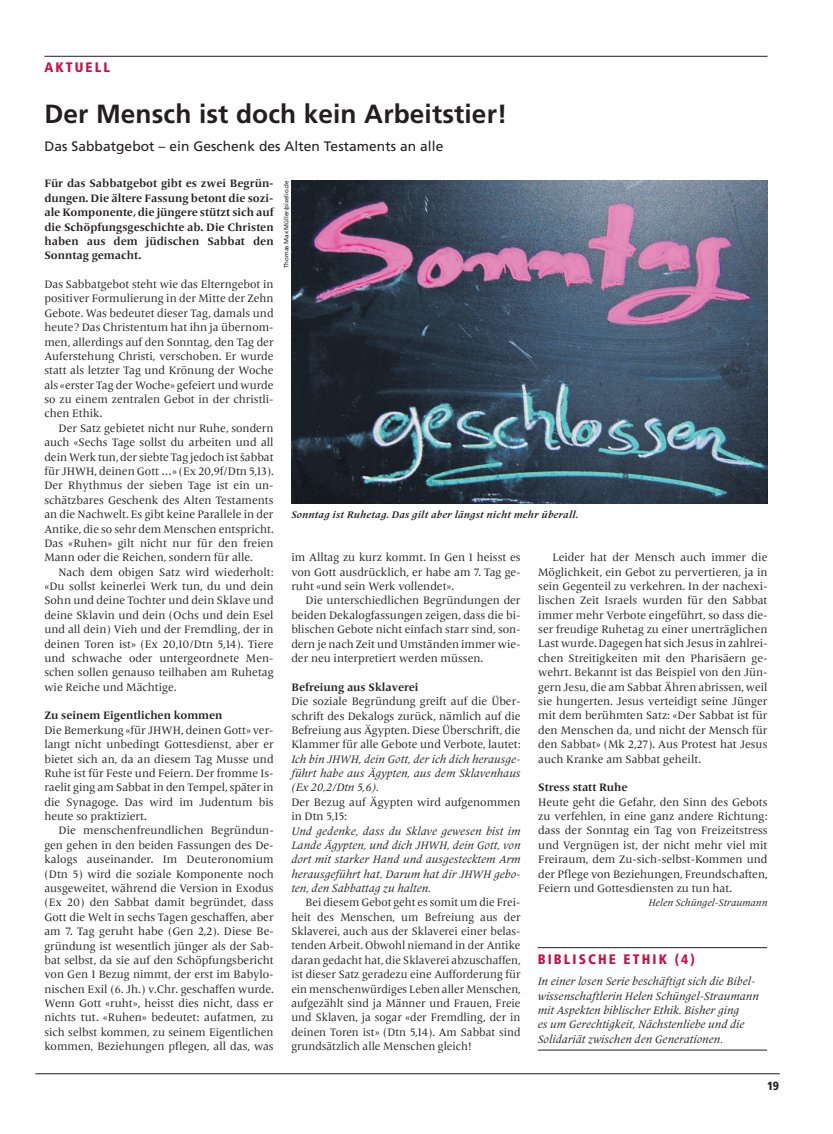
<style>
.page{position:relative;width:833px;height:1134px;background:#fff}
.page>*{position:absolute;margin:0;border:0;box-sizing:border-box;transform-origin:0 0}
.t1{font:700 26.25px "Frutiger";letter-spacing:.005em;color:#231f20}
.t2{font:13.75px "Frutiger";letter-spacing:.005em;color:#231f20}
.t3{font:900 condensed 13.75px "Frutiger";letter-spacing:.15em;color:#cd0c44}
.t4{font:900 condensed 11.88px "Frutiger";color:#231f20}
.t5{font:11.25px/14.4px "Frutiger Serif LT Pro";color:#231f20;text-align:justify}
.t6{font:italic 11.25px/14.4px "Frutiger Serif LT Pro";color:#231f20;text-align:justify}
.t7{font:700 11.25px/14.4px "Frutiger Serif LT Pro";color:#231f20;text-align:justify}
.t8{font:italic 700 10px "Frutiger Serif LT Pro";letter-spacing:.025em;color:#231f20}
.t9{font:italic 10px "Frutiger Serif LT Pro";color:#231f20}
.t10{font:6.25px "Frutiger";color:#231f20}
</style>
<div class="page">
<hr style="left:35px;top:1073px;width:745px;height:1px;background:#231f20">
<hr style="left:44px;top:56px;width:723px;height:1px;background:#231f20">
<img style="left:291px;top:180px;width:476px;height:323px">
<hr style="left:538px;top:947px;width:229px;height:1px;background:#231f20">
<hr style="left:538px;top:1050px;width:229px;height:1px;background:#231f20">
<p class="t3" style="left:44px;top:59px;width:67px">AKTUELL</p>
<h1 class="t1" style="left:44px;top:98px;width:464px">Der Mensch ist doch kein Arbeitstier!</h1>
<p class="t2" style="left:44px;top:139px;width:400px">Das Sabbatgebot – ein Geschenk des Alten Testaments an alle</p>
<p class="t7" style="left:44px;top:177px;width:231px">Für das Sabbatgebot gibt es zwei Begrün&shy;dungen. Die ältere Fassung betont die sozi&shy;ale Komponente,die jüngere stützt sich auf die Schöpfungsgeschichte ab. Die Christen haben aus dem jüdischen Sabbat den Sonntag gemacht.</p>
<p class="t5" style="left:44px;top:277px;width:231px">Das Sabbatgebot steht wie das Elterngebot in positiver Formulierung in der Mitte der Zehn Gebote. Was bedeutet dieser Tag, damals und heute? Das Christentum hat ihn ja übernom&shy;men, allerdings auf den Sonntag, den Tag der Auferstehung Christi, verschoben. Er wurde statt als letzter Tag und Krönung der Woche als «erster Tag der Woche» gefeiert und wurde so zu einem zentralen Gebot in der christli&shy;chen Ethik.</p>
<p class="t5" style="left:44px;top:421px;width:231px;text-indent:14px">Der Satz gebietet nicht nur Ruhe, sondern auch «Sechs Tage sollst du arbeiten und all dein Werk tun,der siebte Tag jedoch ist šabbat für JHWH, deinen Gott …» (Ex 20,9f/Dtn 5,13).<br>Der Rhythmus der sieben Tage ist ein un&shy;schätzbares Geschenk des Alten Testaments an die Nachwelt. Es gibt keine Parallele in der Antike, die so sehr dem Menschen entspricht.<br>Das «Ruhen» gilt nicht nur für den freien Mann oder die Reichen, sondern für alle.</p>
<p class="t5" style="left:44px;top:565px;width:231px;text-indent:14px">Nach dem obigen Satz wird wiederholt: «Du sollst keinerlei Werk tun, du und dein Sohn und deine Tochter und dein Sklave und deine Sklavin und dein (Ochs und dein Esel und all dein) Vieh und der Fremdling, der in deinen Toren ist» (Ex 20,10/Dtn 5,14). Tiere und schwache oder untergeordnete Men&shy;schen sollen genauso teilhaben am Ruhetag wie Reiche und Mächtige.</p>
<p class="t7" style="left:44px;top:708px;width:180px">Zu seinem Eigentlichen kommen</p>
<p class="t5" style="left:44px;top:723px;width:231px">Die Bemerkung «für JHWH, deinen Gott» ver&shy;langt nicht unbedingt Gottesdienst, aber er bietet sich an, da an diesem Tag Musse und Ruhe ist für Feste und Feiern. Der fromme Is&shy;raelit ging am Sabbat in den Tempel, später in die Synagoge. Das wird im Judentum bis heute so praktiziert.</p>
<p class="t5" style="left:44px;top:824px;width:231px;text-indent:14px">Die menschenfreundlichen Begründun&shy;gen gehen in den beiden Fassungen des De&shy;kalogs auseinander. Im Deuteronomium (Dtn 5) wird die soziale Komponente noch ausgeweitet, während die Version in Exodus (Ex 20) den Sabbat damit begründet, dass Gott die Welt in sechs Tagen geschaffen, aber am 7. Tag geruht habe (Gen 2,2). Diese Be&shy;gründung ist wesentlich jünger als der Sab&shy;bat selbst, da sie auf den Schöpfungsbericht von Gen 1 Bezug nimmt, der erst im Babylo&shy;nischen Exil (6. Jh.) v.Chr. geschaffen wurde.<br>Wenn Gott «ruht», heisst dies nicht, dass er nichts tut. «Ruhen» bedeutet: aufatmen, zu sich selbst kommen, zu seinem Eigentlichen kommen, Beziehungen pflegen, all das, was</p>
<p class="t10" style="left:283px;top:268px;width:89px;rotate:-90deg">Thomas Max Müller/pixelio.de</p>
<p class="t8" style="left:291px;top:509px;width:288px">Sonntag ist Ruhetag. Das gilt aber längst nicht mehr überall.</p>
<p class="t5" style="left:538px;top:550px;width:231px;text-indent:14px">Leider hat der Mensch auch immer die Möglichkeit, ein Gebot zu pervertieren, ja in sein Gegenteil zu verkehren. In der nachexi&shy;lischen Zeit Israels wurden für den Sabbat immer mehr Verbote eingeführt, so dass die&shy;ser freudige Ruhetag zu einer unerträglichen Last wurde. Dagegen hat sich Jesus in zahlrei&shy;chen Streitigkeiten mit den Pharisäern ge&shy;wehrt. Bekannt ist das Beispiel von den Jün&shy;gern Jesu, die am Sabbat Ähren abrissen, weil sie hungerten. Jesus verteidigt seine Jünger mit dem berühmten Satz: «Der Sabbat ist für den Menschen da, und nicht der Mensch für den Sabbat» (Mk 2,27). Aus Protest hat Jesus auch Kranke am Sabbat geheilt.</p>
<p class="t7" style="left:538px;top:780px;width:91px">Stress statt Ruhe</p>
<p class="t5" style="left:538px;top:795px;width:231px">Heute geht die Gefahr, den Sinn des Gebots zu verfehlen, in eine ganz andere Richtung: dass der Sonntag ein Tag von Freizeitstress und Vergnügen ist, der nicht mehr viel mit Freiraum, dem Zu-sich-selbst-Kommen und der Pflege von Beziehungen, Freundschaften, Feiern und Gottesdiensten zu tun hat.</p>
<p class="t9" style="left:648px;top:897px;width:121px">Helen Schüngel-Straumann</p>
<p class="t5" style="left:291px;top:550px;width:231px">im Alltag zu kurz kommt. In Gen 1 heisst es von Gott ausdrücklich, er habe am 7. Tag ge&shy;ruht «und sein Werk vollendet».</p>
<p class="t5" style="left:291px;top:594px;width:231px;text-indent:14px">Die unterschiedlichen Begründungen der beiden Dekalogfassungen zeigen, dass die bi&shy;blischen Gebote nicht einfach starr sind, son&shy;dern je nach Zeit und Umständen immer wie&shy;der neu interpretiert werden müssen.</p>
<p class="t7" style="left:291px;top:680px;width:129px">Befreiung aus Sklaverei</p>
<p class="t5" style="left:291px;top:694px;width:231px">Die soziale Begründung greift auf die Über&shy;schrift des Dekalogs zurück, nämlich auf die Befreiung aus Ägypten. Diese Überschrift, die Klammer für alle Gebote und Verbote, lautet:</p>
<p class="t6" style="left:291px;top:752px;width:231px">Ich bin JHWH, dein Gott, der ich dich herausge&shy;führt habe aus Ägypten, aus dem Sklavenhaus (Ex 20,2/Dtn 5,6).</p>
<p class="t5" style="left:291px;top:795px;width:231px">Der Bezug auf Ägypten wird aufgenommen in Dtn 5,15:</p>
<p class="t6" style="left:291px;top:823px;width:231px">Und gedenke, dass du Sklave gewesen bist im Lande Ägypten, und dich JHWH, dein Gott, von dort mit starker Hand und ausgestecktem Arm herausgeführt hat. Darum hat dir JHWH gebo&shy;ten, den Sabbattag zu halten.</p>
<p class="t5" style="left:291px;top:895px;width:231px;text-indent:14px">Bei diesem Gebot geht es somit um die Frei&shy;heit des Menschen, um Befreiung aus der Sklaverei, auch aus der Sklaverei einer belas&shy;tenden Arbeit. Obwohl niemand in der Antike daran gedacht hat, die Sklaverei abzuschaffen, ist dieser Satz geradezu eine Aufforderung für ein menschenwürdiges Leben aller Menschen, aufgezählt sind ja Männer und Frauen, Freie und Sklaven, ja sogar «der Fremdling, der in deinen Toren ist» (Dtn 5,14). Am Sabbat sind grundsätzlich alle Menschen gleich!</p>
<p class="t3" style="left:538px;top:951px;width:158px">BIBLISCHE ETHIK (4)</p>
<p class="t6" style="left:538px;top:974px;width:223px;text-align:left">In einer losen Serie beschäftigt sich die Bibel&shy;wissenschaftlerin Helen Schüngel-Straumann mit Aspekten biblischer Ethik. Bisher ging<br>es um Gerechtigkeit, Nächstenliebe und die Solidariät zwischen den Generationen.</p>
<p class="t4" style="left:767px;top:1078px;width:14px">19</p>
</div>
